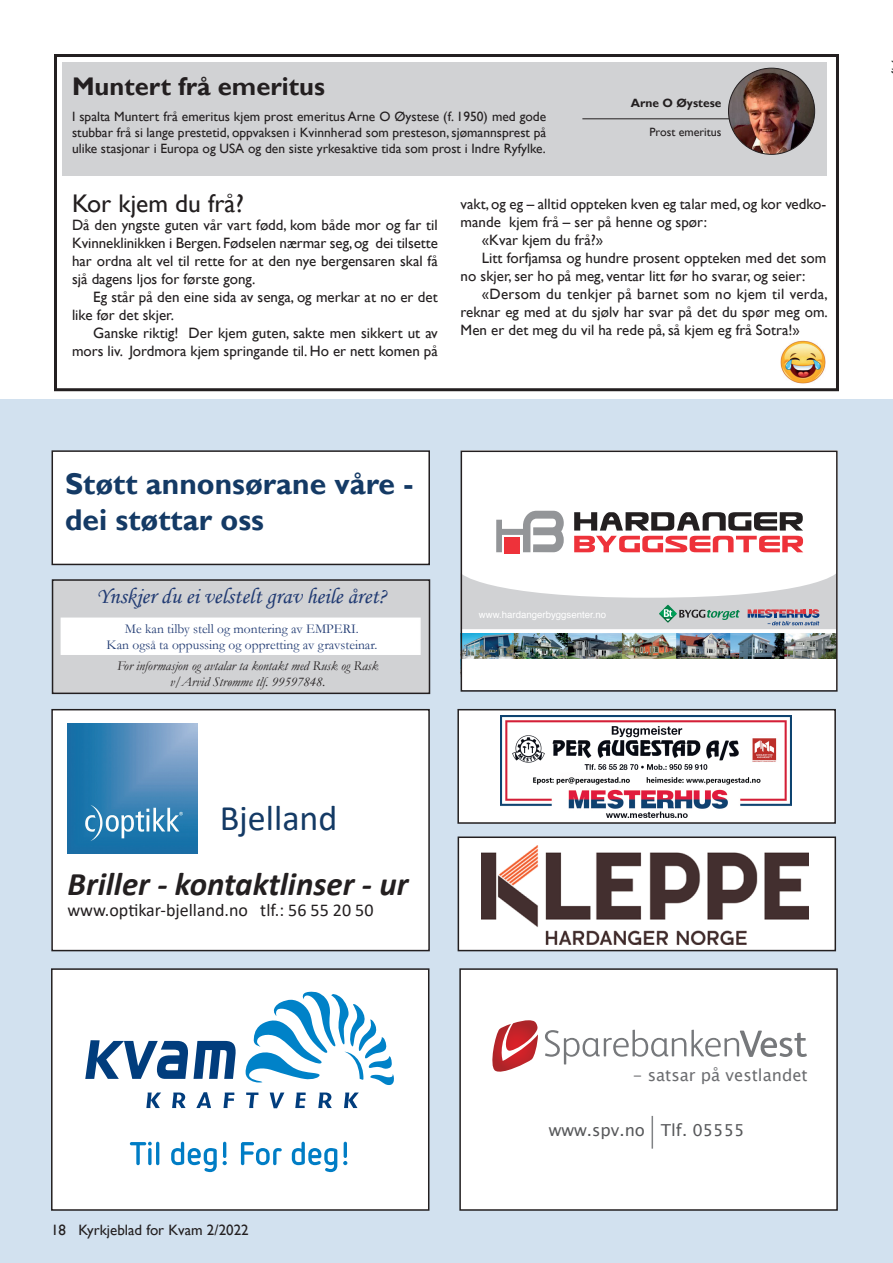
<style>
.page{position:relative;width:893px;height:1263px;background:#fff}
.page>*{position:absolute;margin:0;border:0;box-sizing:border-box;transform-origin:0 0}
.t1{font:36px "Calibri";color:#143a65}
.t2{font:italic 700 33px "Calibri";color:#231f20}
.t3{font:700 30px/36px "Gill Sans";color:#143a65}
.t4{font:700 25.5px "Gill Sans";color:#231f20}
.t5{font:25.5px "Gill Sans";color:#231f20}
.t6{font:22.5px "Monotype Corsiva";color:#213b73}
.t7{font:18px "Calibri";color:#231f20}
.t8{font:16.5px "Lucida Sans Unicode";color:#6c6d70}
.t9{font:16.5px "Lucida Sans Unicode";color:#57585a}
.t10{font:15px/18px "Gill Sans";color:#231f20;text-align:justify}
.t11{font:13.5px/16.2px "Gill Sans";color:#231f20;text-align:justify}
.t12{font:13.5px/16.2px "Garamond";color:#213b73;text-align:center}
.t13{font:italic 13.5px/16.2px "Garamond";color:#231f20;text-align:center}
.t14{font:12px "Gill Sans";color:#231f20}
.t15{font:700 12px "Gill Sans";color:#231f20}
.t16{font:9.6px "Helvetica";color:#fff}
</style>
<div class="page">
<div style="left:0;top:400px;width:893px;height:863px;background:#d2e1ef"></div>
<div style="left:52px;top:710px;width:377px;height:240px;background:#fff"></div>
<div style="left:51px;top:709px;width:379px;height:242px;border:2px solid #231f20"></div>
<div style="left:461px;top:450px;width:377px;height:240px;background:#fff"></div>
<div style="left:52px;top:969px;width:377px;height:241px;background:#fff"></div>
<div style="left:51px;top:968px;width:378px;height:243px;border:2px solid #231f20"></div>
<div style="left:460px;top:969px;width:377px;height:241px;background:#fff"></div>
<div style="left:459px;top:968px;width:379px;height:243px;border:2px solid #231f20"></div>
<div style="left:458px;top:837px;width:377px;height:113px;background:#fff"></div>
<div style="left:458px;top:836px;width:378px;height:115px;border:2px solid #231f20"></div>
<svg style="left:245px;top:992px;width:149px;height:93px"></svg>
<svg style="left:146px;top:1092px;width:15px;height:16px"></svg>
<svg style="left:172px;top:1092px;width:14px;height:16px"></svg>
<svg style="left:196px;top:1092px;width:15px;height:16px"></svg>
<svg style="left:223px;top:1092px;width:11px;height:16px"></svg>
<svg style="left:246px;top:1092px;width:13px;height:16px"></svg>
<svg style="left:270px;top:1092px;width:14px;height:16px"></svg>
<svg style="left:295px;top:1092px;width:11px;height:16px"></svg>
<svg style="left:318px;top:1092px;width:14px;height:16px"></svg>
<svg style="left:344px;top:1092px;width:15px;height:16px"></svg>
<svg style="left:85px;top:1040px;width:103px;height:39px"></svg>
<svg style="left:194px;top:1041px;width:42px;height:38px"></svg>
<img style="left:481px;top:845px;width:328px;height:99px">
<svg style="left:545px;top:1030px;width:262px;height:35px"></svg>
<svg style="left:492px;top:1020px;width:46px;height:52px"></svg>
<hr style="left:652px;top:1116px;width:1px;height:33px;background:#808285">
<img style="left:68px;top:723px;width:130px;height:130px">
<img style="left:464px;top:647px;width:371px;height:11px">
<svg style="left:464px;top:511px;width:371px;height:136px"></svg>
<div style="left:461px;top:450px;width:377px;height:242px;border:2px solid #231f20"></div>
<div style="left:458px;top:710px;width:377px;height:113px;background:#fff"></div>
<div style="left:457px;top:709px;width:379px;height:115px;border:2px solid #231f20"></div>
<img style="left:501px;top:716px;width:290px;height:102px">
<div style="left:53px;top:580px;width:376px;height:113px;background:#d1d2d4"></div>
<div style="left:52px;top:579px;width:378px;height:115px;border:2px solid #231f20"></div>
<div style="left:61px;top:617px;width:360px;height:38px;background:#fff;border:2px solid #fff"></div>
<div style="left:52px;top:451px;width:377px;height:113px;background:#fff"></div>
<div style="left:52px;top:450px;width:378px;height:115px;border:2px solid #231f20"></div>
<div style="left:54px;top:54px;width:785px;height:337px;border:3px solid #231f20"></div>
<div style="left:62px;top:63px;width:765px;height:113px;background:#d1d2d4"></div>
<img style="left:780px;top:340px;width:45px;height:44px">
<hr style="left:582px;top:118px;width:156px;height:1px;background:#231f20">
<img style="left:728px;top:68px;width:87px;height:86px;border-radius:43px">
<svg style="left:130px;top:1142px;width:22px;height:23px"></svg>
<hr style="left:156px;top:1142px;width:3px;height:23px;background:#007dc5;border-radius:2px">
<svg style="left:171px;top:1142px;width:46px;height:30px"></svg>
<hr style="left:223px;top:1142px;width:3px;height:16px;background:#007dc5;border-radius:2px">
<svg style="left:223px;top:1161px;width:4px;height:4px"></svg>
<svg style="left:241px;top:1142px;width:41px;height:23px"></svg>
<svg style="left:292px;top:1142px;width:45px;height:30px"></svg>
<hr style="left:344px;top:1142px;width:3px;height:16px;background:#007dc5;border-radius:2px">
<svg style="left:343px;top:1161px;width:4px;height:4px"></svg>
<h3 class="t4" style="left:72px;top:72px;width:254px">Muntert frå emeritus</h3>
<p class="t11" style="left:72px;top:108px;width:476px">I spalta Muntert frå emeritus kjem prost emeritus Arne O Øystese (f. 1950) med gode stubbar frå si lange prestetid, oppvaksen i Kvinnherad som presteson, sjømannsprest på ulike stasjonar i Europa og USA og den siste yrkesaktive tida som prost i Indre Ryfylke.</p>
<p class="t15" style="left:631px;top:96px;width:92px">Arne O Øystese</p>
<p class="t14" style="left:649px;top:125px;width:73px">Prost emeritus</p>
<h3 class="t5" style="left:72px;top:189px;width:173px">Kor kjem du frå?</h3>
<p class="t10" style="left:72px;top:217px;width:367px">Då den yngste guten vår vart fødd, kom både mor og far til Kvinneklinikken i Bergen. Fødselen nærmar seg, og dei tilsette har ordna alt vel til rette for at den nye bergensaren skal få sjå dagens ljos for første gong.</p>
<p class="t10" style="left:72px;top:289px;width:367px;text-indent:21px">Eg står på den eine sida av senga, og merkar at no er det like før det skjer.</p>
<p class="t10" style="left:72px;top:325px;width:367px;text-align:right">Ganske riktig! Der kjem guten, sakte men sikkert ut av mors liv. Jordmora kjem springande til. Ho er nett komen på</p>
<p class="t10" style="left:461px;top:196px;width:367px">vakt, og eg – alltid oppteken kven eg talar med, og kor vedko-</p>
<p class="t10" style="left:461px;top:214px;width:248px">mande kjem frå – ser på henne og spør:</p>
<p class="t10" style="left:482px;top:232px;width:123px">«Kvar kjem du frå?»</p>
<p class="t10" style="left:482px;top:250px;width:346px">Litt forfjamsa og hundre prosent oppteken med det som</p>
<p class="t10" style="left:461px;top:268px;width:346px">no skjer, ser ho på meg, ventar litt før ho svarar, og seier:</p>
<p class="t10" style="left:482px;top:286px;width:347px">«Dersom du tenkjer på barnet som no kjem til verda,</p>
<p class="t10" style="left:461px;top:304px;width:369px">reknar eg med at du sjølv har svar på det du spør meg om.</p>
<p class="t10" style="left:461px;top:322px;width:341px">Men er det meg du vil ha rede på, så kjem eg frå Sotra!»</p>
<h3 class="t3" style="left:65px;top:467px;width:350px">Støtt annonsørane våre - dei støttar oss</h3>
<h3 class="t6" style="left:96px;top:583px;width:292px">Ynskjer du ei velstelt grav heile året?</h3>
<p class="t12" style="left:106px;top:620px;width:272px">Me kan tilby stell og montering av EMPERI.<br>Kan også ta oppussing og oppretting av gravsteinar.</p>
<p class="t12" style="left:106px;top:638px;width:272px">Me kan tilby stell og montering av EMPERI.<br>Kan også ta oppussing og oppretting av gravsteinar.</p>
<p class="t13" style="left:117px;top:657px;width:263px">For informasjon og avtalar ta kontakt med Rusk og Rask v/Arvid Strømme tlf. 99597848.</p>
<p class="t16" style="left:479px;top:607px;width:129px">www.hardangerbyggsenter.no</p>
<h1 class="t1" style="left:220px;top:793px;width:119px">Bjelland</h1>
<h1 class="t1" style="left:220px;top:811px;width:119px">Bjelland</h1>
<h2 class="t2" style="left:68px;top:860px;width:342px">Briller - kontaktlinser - ur</h2>
<p class="t7" style="left:67px;top:898px;width:308px">www.optikar-bjelland.no tlf.: 56 55 20 50</p>
<h2 class="t2" style="left:68px;top:878px;width:342px">Briller - kontaktlinser - ur</h2>
<p class="t10" style="left:51px;top:1221px;width:199px">18 Kyrkjeblad for Kvam 2/2022</p>
<p class="t10" style="left:54px;top:1221px;width:203px">18 Kyrkjeblad for Kvam 2/20 2</p>
<p class="t8" style="left:633px;top:1062px;width:176px">- satsar på vestlandet</p>
<p class="t9" style="left:549px;top:1117px;width:197px">www.spv.no Tlf. 05555</p>
</div>
